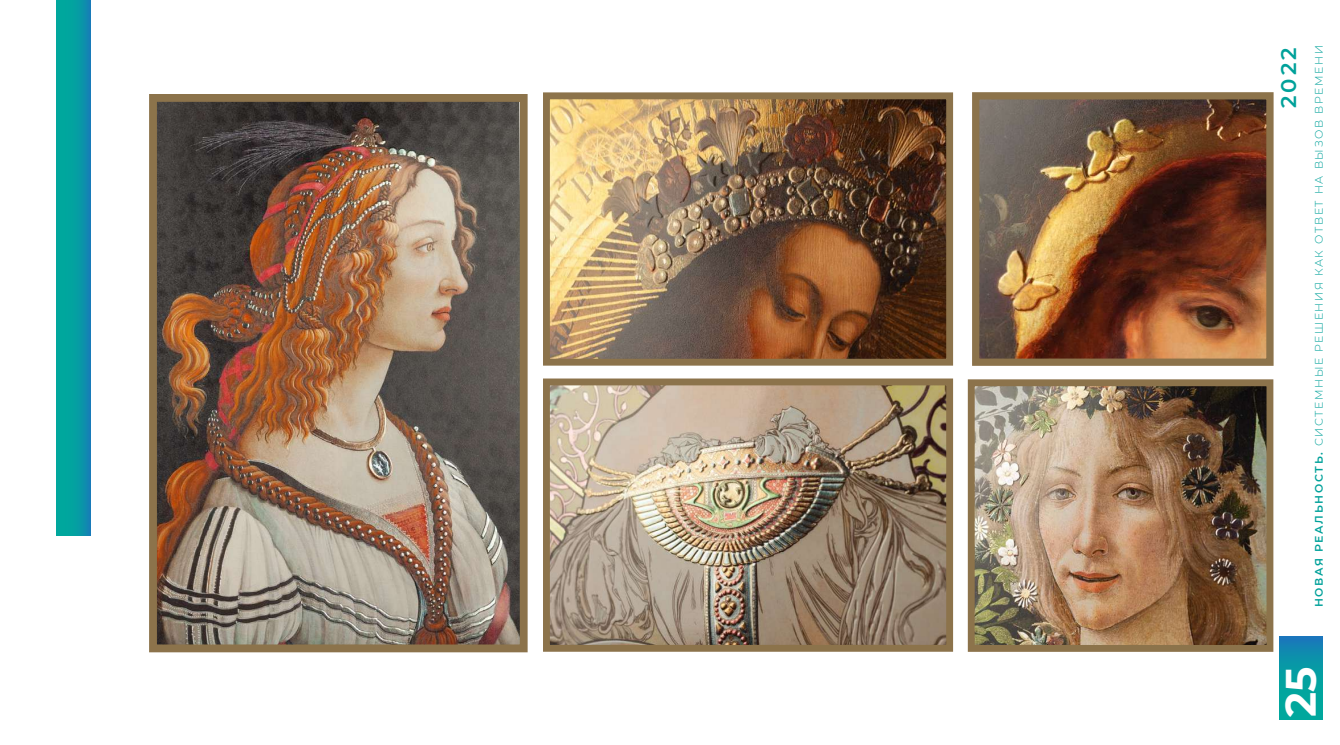
<style>
.page{position:relative;width:1340px;height:745px;background:#fff}
.page>*{position:absolute;margin:0;border:0;box-sizing:border-box;transform-origin:0 0}
.t1{font:700 42.35px "Montserrat";color:#fff}
.t2{font:600 21.26px "Montserrat";color:#00a19a}
.t3{font:300 10.94px "Montserrat";letter-spacing:.15em;color:#00a19a}
.s1{font-weight:600}
</style>
<div class="page">
<img style="left:551px;top:386px;width:394px;height:257px">
<img style="left:551px;top:100px;width:394px;height:257px">
<img style="left:158px;top:103px;width:360px;height:540px">
<div style="left:149px;top:94px;width:378px;height:558px;border:8px solid #8c734b"></div>
<div style="left:543px;top:92px;width:410px;height:273px;border:7px solid #8c734b"></div>
<div style="left:543px;top:378px;width:410px;height:273px;border:7px solid #8c734b"></div>
<img style="left:975px;top:387px;width:290px;height:256px">
<div style="left:967px;top:379px;width:306px;height:272px;border:7px solid #8c734b"></div>
<img style="left:980px;top:100px;width:285px;height:257px">
<div style="left:972px;top:92px;width:301px;height:273px;border:7px solid #8c734b"></div>
<div style="left:57px;top:0;width:34px;height:535px;background:linear-gradient(to right,#00b197,#1088b0)"></div>
<div style="left:1279px;top:635px;width:43px;height:84px;background:linear-gradient(to bottom,#1581b5,#00b197)"></div>
<h2 class="t2" style="left:1273px;top:108px;width:62px;rotate:-90deg">2022</h2>
<p class="t3" style="left:1311px;top:607px;width:563px;rotate:-90deg"><span class="s1">НОВАЯ РЕАЛЬНОСТЬ.</span> СИСТЕМНЫЕ РЕШЕНИЯ КАК ОТВЕТ НА ВЫЗОВ ВРЕМЕНИ</p>
<h1 class="t1" style="left:1270px;top:716px;width:52px;rotate:-90deg">25</h1>
</div>
